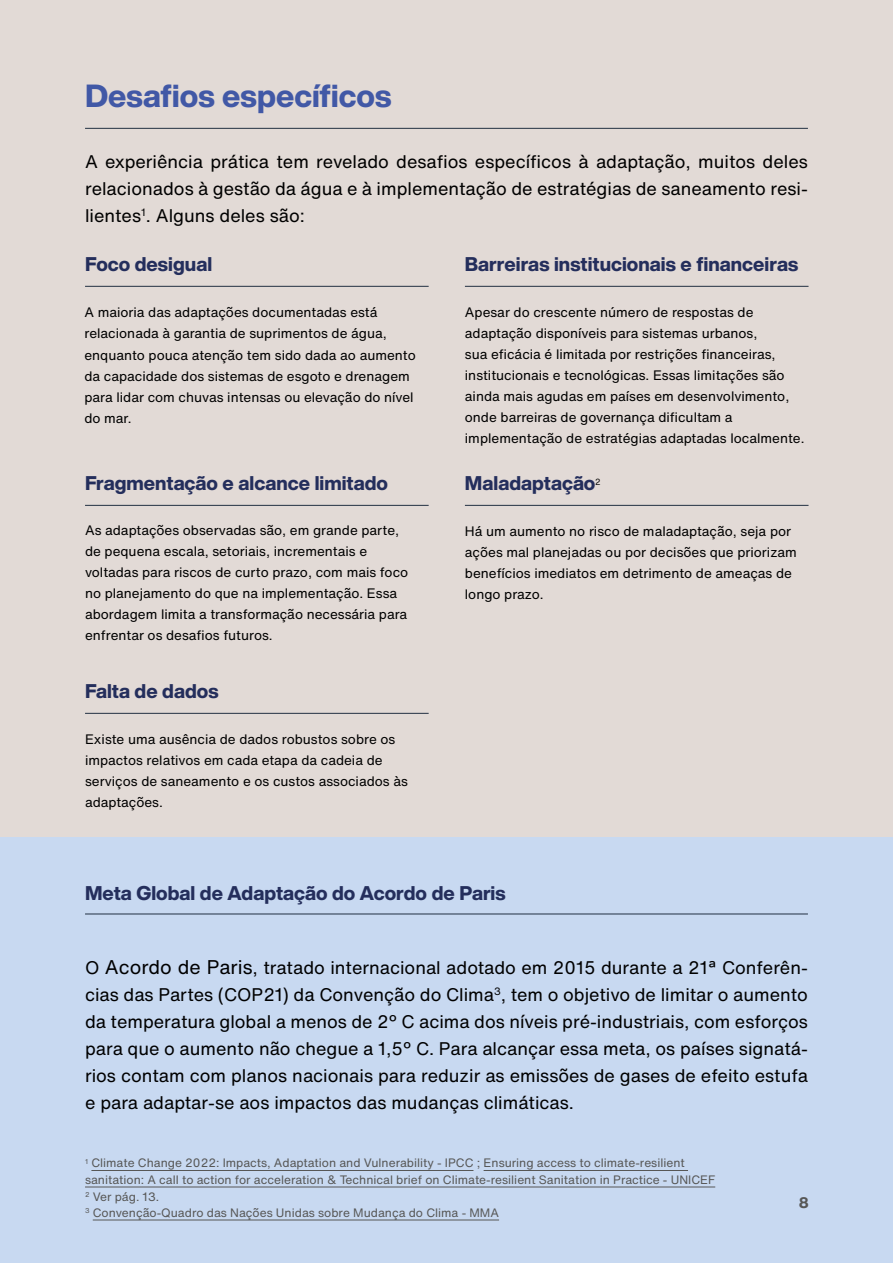
<style>
.page{position:relative;width:893px;height:1263px;background:#e2dad6}
.page>*{position:absolute;margin:0;border:0;box-sizing:border-box;transform-origin:0 0}
.t1{font:800 31.5px "Helvetica Now Display";color:#4158a6}
.t2{font:800 19.5px "Helvetica Now Display";letter-spacing:.005em;color:#242e5c}
.t3{font:18px/27px "Helvetica Now Text";color:#000;text-align:justify}
.t4{font:800 15px "Helvetica Now Display";color:#575756}
.t5{font:13.5px/21px "Helvetica Now Text";color:#000}
.t6{font:12px/16.5px "Helvetica Now Text";color:#575756}
.t7{font:8.7px "Helvetica Now Display";color:#000}
.s1{font-size:19.5px}
</style>
<div class="page">
<div style="left:0;top:838px;width:893px;height:425px;background:#c8d9f1"></div>
<hr style="left:91px;top:1170px;width:382px;height:1px;background:#575756">
<hr style="left:484px;top:1170px;width:204px;height:1px;background:#575756">
<hr style="left:85px;top:1187px;width:630px;height:1px;background:#575756">
<hr style="left:93px;top:1220px;width:406px;height:1px;background:#575756">
<hr style="left:465px;top:286px;width:343px;height:1px;background:#223042">
<hr style="left:465px;top:505px;width:343px;height:1px;background:#223042">
<hr style="left:85px;top:713px;width:344px;height:1px;background:#223042">
<hr style="left:85px;top:286px;width:344px;height:1px;background:#223042">
<hr style="left:85px;top:505px;width:344px;height:1px;background:#223042">
<hr style="left:85px;top:914px;width:723px;height:1px;background:#223042">
<hr style="left:85px;top:128px;width:723px;height:1px;background:#223042">
<h1 class="t1" style="left:85px;top:74px;width:308px">Desafios específicos</h1>
<h3 class="t3" style="left:85px;top:148px;width:724px">A experiência prática tem revelado desafios específicos à adaptação, muitos deles relacionados à gestão da água e à implementação de estratégias de saneamento resi&shy;lientes<sup>1</sup>. Alguns deles são:</h3>
<h2 class="t2" style="left:85px;top:251px;width:129px">Foco desigual</h2>
<p class="t5" style="left:84px;top:302px;width:333px">A maioria das adaptações documentadas está relacionada à garantia de suprimentos de água, enquanto pouca atenção tem sido dada ao aumento da capacidade dos sistemas de esgoto e drenagem para lidar com chuvas intensas ou elevação do nível do mar.</p>
<h2 class="t2" style="left:85px;top:470px;width:304px">Fragmentação e alcance limitado</h2>
<p class="t5" style="left:85px;top:519px;width:325px">As adaptações observadas são, em grande parte, de pequena escala, setoriais, incrementais e voltadas para riscos de curto prazo, com mais foco no planejamento do que na implementação. Essa abordagem limita a transformação necessária para enfrentar os desafios futuros.</p>
<h2 class="t2" style="left:85px;top:678px;width:135px">Falta de dados</h2>
<p class="t5" style="left:85px;top:728px;width:324px">Existe uma ausência de dados robustos sobre os impactos relativos em cada etapa da cadeia de serviços de saneamento e os custos associados às adaptações.</p>
<h2 class="t2" style="left:465px;top:251px;width:335px">Barreiras institucionais e financeiras</h2>
<p class="t5" style="left:465px;top:301px;width:341px">Apesar do crescente número de respostas de adaptação disponíveis para sistemas urbanos,<br>sua eficácia é limitada por restrições financeiras, institucionais e tecnológicas. Essas limitações são ainda mais agudas em países em desenvolvimento, onde barreiras de governança dificultam a implementação de estratégias adaptadas localmente.</p>
<h2 class="t2" style="left:465px;top:470px;width:132px">Maladaptação</h2>
<p class="t7" style="left:596px;top:476px;width:6px">2</p>
<p class="t5" style="left:465px;top:520px;width:333px">Há um aumento no risco de maladaptação, seja por ações mal planejadas ou por decisões que priorizam benefícios imediatos em detrimento de ameaças de longo prazo.</p>
<h2 class="t2" style="left:85px;top:879px;width:422px">Meta Global de Adaptação do Acordo de Paris</h2>
<p class="t3" style="left:85px;top:954px;width:724px">O <span class="s1">Acordo de Paris</span>, tratado internacional adotado em 2015 durante a 21ª Conferên&shy;cias das Partes (COP21) da Convenção do Clima<sup>3</sup>, tem o objetivo de limitar o aumento da temperatura global a menos de 2º C acima dos níveis pré-industriais, com esforços para que o aumento não chegue a 1,5º C. Para alcançar essa meta, os países signatá&shy;rios contam com planos nacionais para reduzir as emissões de gases de efeito estufa e para adaptar-se aos impactos das mudanças climáticas.</p>
<p class="t6" style="left:85px;top:1155px;width:632px"><sup>1</sup> Climate Change 2022: Impacts, Adaptation and Vulnerability - IPCC ; Ensuring access to climate-resilient sanitation: A call to action for acceleration &amp; Technical brief on Climate-resilient Sanitation in Practice - UNICEF <sup>2</sup> Ver pág. 13.<br><sup>3</sup> Convenção-Quadro das Nações Unidas sobre Mudança do Clima - MMA</p>
<p class="t4" style="left:799px;top:1192px;width:11px">8</p>
</div>
